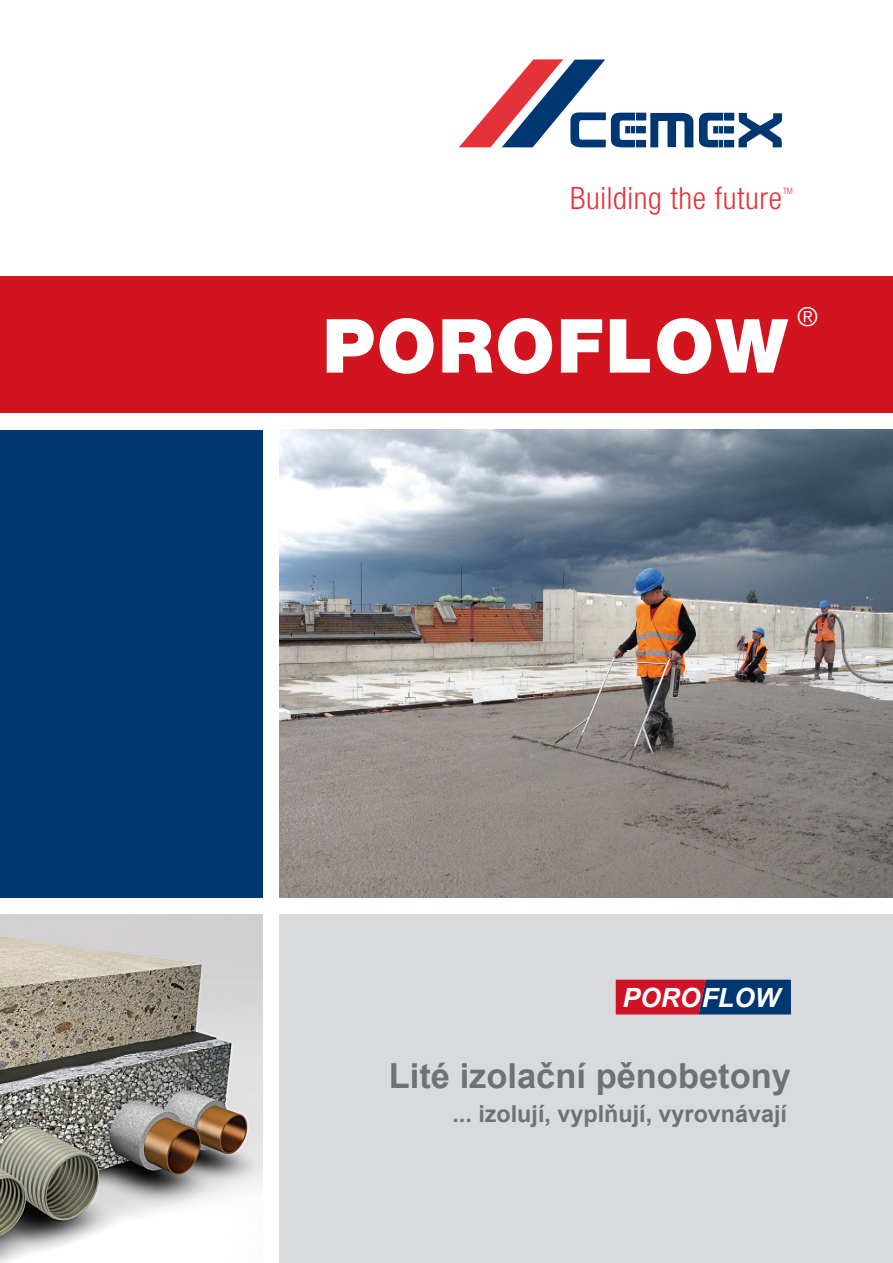
<style>
.page{position:relative;width:893px;height:1263px;background:#fff}
.page>*{position:absolute;margin:0;border:0;box-sizing:border-box;transform-origin:0 0}
.t1{font:900 74.7px "Helvetica Neue LT Std";letter-spacing:.025em;color:#fff}
.t2{font:700 34.5px "Arial";color:#707173}
.t3{font:300 condensed 30.9px "Helvetica Neue LT Std";letter-spacing:.02em;color:#e53138}
.t4{font:italic 700 26.55px "Arial";color:#fff}
.t5{font:300 26.1px "Helvetica Neue LT Std";color:#fff}
.t6{font:700 23.4px "Arial";color:#707173}
.t7{font:300 condensed 8.7px "Helvetica Neue LT Std";color:#e53138}
</style>
<div class="page">
<div style="left:0;top:277px;width:893px;height:136px;background:#d1141e"></div>
<img style="left:0;top:914px;width:262px;height:349px">
<div style="left:0;top:430px;width:262px;height:467px;background:#003772"></div>
<div style="left:279px;top:914px;width:614px;height:349px;background:#d9dadb"></div>
<svg style="left:459px;top:59px;width:323px;height:88px"></svg>
<img style="left:279px;top:430px;width:614px;height:467px">
<svg style="left:616px;top:980px;width:175px;height:34px;background:#67254c"></svg>
<h3 class="t3" style="left:570px;top:180px;width:213px">Building the future</h3>
<p class="t7" style="left:783px;top:186px;width:11px">TM</p>
<h1 class="t1" style="left:322px;top:301px;width:467px">POROFLOW</h1>
<p class="t5" style="left:797px;top:301px;width:22px">®</p>
<p class="t4" style="left:622px;top:980px;width:159px">POROFLOW</p>
<h2 class="t2" style="left:389px;top:1053px;width:404px">Lité izolační pěnobetony</h2>
<p class="t6" style="left:452px;top:1098px;width:336px">... izolují, vyplňují, vyrovnávají</p>
</div>
